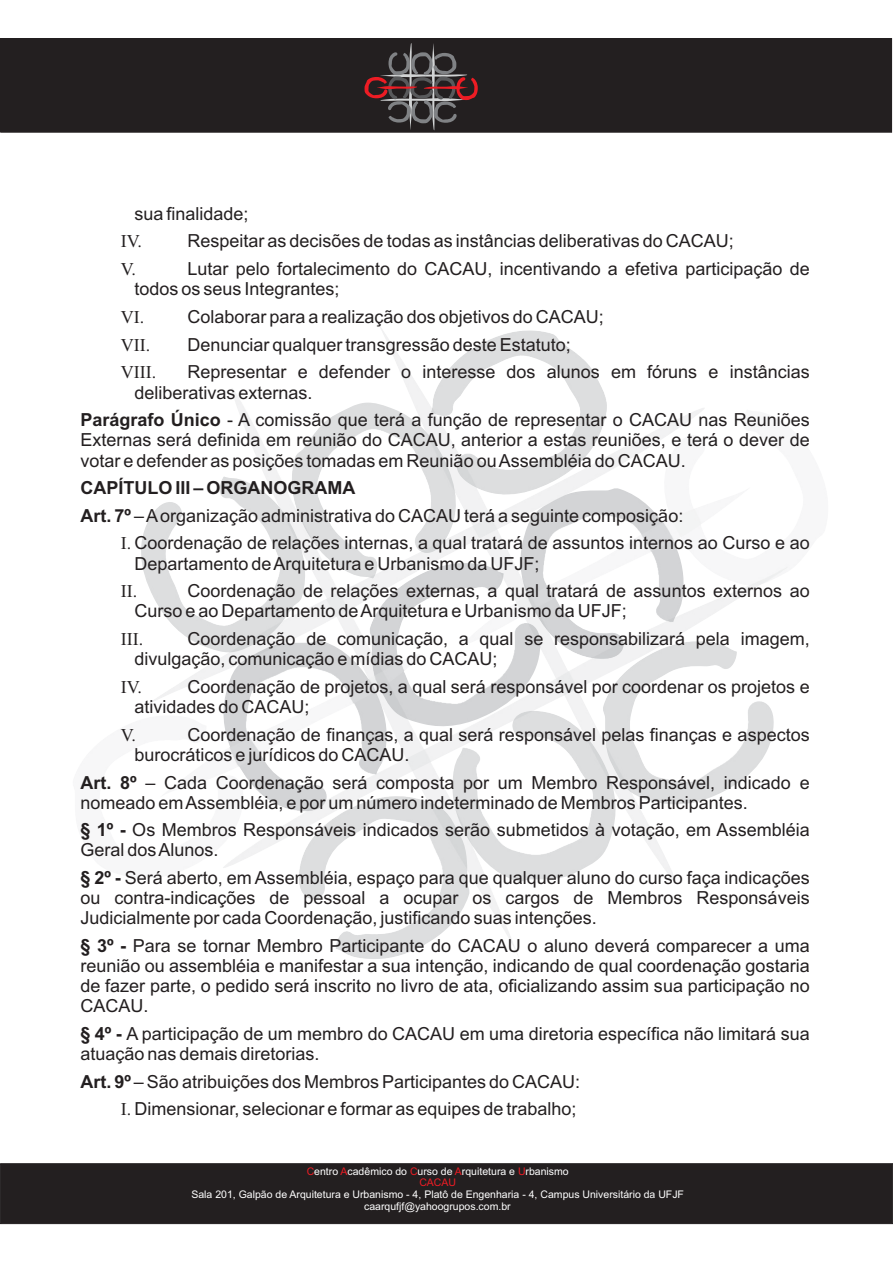
<style>
.page{position:relative;width:893px;height:1263px;background:#fff}
.page>*{position:absolute;margin:0;border:0;box-sizing:border-box;transform-origin:0 0}
.t1{font:18px/20.1px "Arial";color:#231f20}
.t2{font:18px "Times New Roman";color:#231f20}
.t3{font:700 18px "Arial";color:#231f20}
.t4{font:10.5px/11.7px "Arial";color:#fff;text-align:center}
.t5{font:10.5px "Arial";color:#ed1c24}
.s1{font-family:"Times New Roman"}
.s2{font-weight:700}
.s3{color:#ed1c24}
</style>
<div class="page">
<div style="left:0;top:39px;width:892px;height:93px;background:#231f20"></div>
<div style="left:0;top:38px;width:892px;height:94px;border:1px solid #231f20"></div>
<img style="left:141px;top:475px;width:167px;height:159px">
<img style="left:433px;top:330px;width:175px;height:148px">
<img style="left:288px;top:402px;width:172px;height:178px">
<img style="left:368px;top:562px;width:174px;height:167px">
<img style="left:297px;top:793px;width:174px;height:166px">
<img style="left:601px;top:665px;width:173px;height:142px">
<img style="left:452px;top:709px;width:166px;height:174px">
<img style="left:146px;top:634px;width:301px;height:172px">
<img style="left:436px;top:478px;width:329px;height:187px">
<svg style="left:364px;top:38px;width:114px;height:95px"></svg>
<div style="left:0;top:1163px;width:893px;height:61px;background:#231f20"></div>
<p class="t1" style="left:134px;top:205px;width:116px">sua finalidade;</p>
<p class="t2" style="left:121px;top:235px;width:23px">IV.</p>
<p class="t1" style="left:188px;top:233px;width:548px">Respeitar as decisões de todas as instâncias deliberativas do CACAU;</p>
<p class="t2" style="left:121px;top:263px;width:17px">V.</p>
<p class="t1" style="left:134px;top:260px;width:677px;text-indent:53px">Lutar pelo fortalecimento do CACAU, incentivando a efetiva participação de todos os seus Integrantes;</p>
<p class="t1" style="left:121px;top:308px;width:484px"><span class="s1">VI.</span> Colaborar para a realização dos objetivos do CACAU;</p>
<p class="t2" style="left:121px;top:338px;width:31px">VII.</p>
<p class="t1" style="left:188px;top:336px;width:385px">Denunciar qualquer transgressão deste Estatuto;</p>
<p class="t2" style="left:121px;top:366px;width:37px">VIII.</p>
<p class="t1" style="left:134px;top:364px;width:677px;text-indent:53px">Representar e defender o interesse dos alunos em fóruns e instâncias deliberativas externas.</p>
<p class="t1" style="left:80px;top:412px;width:731px;text-align:justify"><span class="s2">Parágrafo Único</span> - A comissão que terá a função de representar o CACAU nas Reuniões Externas será definida em reunião do CACAU, anterior a estas reuniões, e terá o dever de votar e defender as posições tomadas em Reunião ou Assembléia do CACAU.</p>
<p class="t3" style="left:80px;top:481px;width:276px">CAPÍTULO III – ORGANOGRAMA</p>
<p class="t1" style="left:80px;top:507px;width:604px"><span class="s2">Art. 7º</span> – Aorganização administrativa do CACAU terá a seguinte composição:</p>
<p class="t1" style="left:121px;top:535px;width:690px"><span class="s1">I.</span> Coordenação de relações internas, a qual tratará de assuntos internos ao Curso e ao</p>
<p class="t1" style="left:134px;top:555px;width:407px">Departamento de Arquitetura e Urbanismo da UFJF;</p>
<p class="t2" style="left:121px;top:585px;width:18px">II.</p>
<p class="t1" style="left:134px;top:582px;width:677px;text-indent:53px">Coordenação de relações externas, a qual tratará de assuntos externos ao<br>Curso e ao Departamento de Arquitetura e Urbanismo da UFJF;</p>
<p class="t2" style="left:121px;top:633px;width:24px">III.</p>
<p class="t1" style="left:134px;top:630px;width:677px;text-indent:53px">Coordenação de comunicação, a qual se responsabilizará pela imagem, divulgação, comunicação e mídias do CACAU;</p>
<p class="t2" style="left:121px;top:680px;width:23px">IV.</p>
<p class="t1" style="left:134px;top:678px;width:677px;text-indent:53px">Coordenação de projetos, a qual será responsável por coordenar os projetos e atividades do CACAU;</p>
<p class="t2" style="left:121px;top:728px;width:17px">V.</p>
<p class="t1" style="left:134px;top:726px;width:677px;text-indent:53px">Coordenação de finanças, a qual será responsável pelas finanças e aspectos burocráticos e jurídicos do CACAU.</p>
<p class="t1" style="left:80px;top:774px;width:731px"><span class="s2">Art. 8º</span> – Cada Coordenação será composta por um Membro Responsável, indicado e nomeado em Assembléia, e por um número indeterminado de Membros Participantes.</p>
<p class="t1" style="left:80px;top:822px;width:731px"><span class="s2">§ 1º -</span> Os Membros Responsáveis indicados serão submetidos à votação, em Assembléia<br>Geral dos Alunos.</p>
<p class="t1" style="left:80px;top:869px;width:731px;text-align:justify"><span class="s2">§ 2º -</span> Será aberto, em Assembléia, espaço para que qualquer aluno do curso faça indicações ou contra-indicações de pessoal a ocupar os cargos de Membros Responsáveis Judicialmente por cada Coordenação, justificando suas intenções.</p>
<p class="t1" style="left:80px;top:937px;width:731px;text-align:justify"><span class="s2">§ 3º -</span> Para se tornar Membro Participante do CACAU o aluno deverá comparecer a uma reunião ou assembléia e manifestar a sua intenção, indicando de qual coordenação gostaria de fazer parte, o pedido será inscrito no livro de ata, oficializando assim sua participação no CACAU.</p>
<p class="t1" style="left:80px;top:1025px;width:731px"><span class="s2">§ 4º -</span> A participação de um membro do CACAU em uma diretoria específica não limitará sua atuação nas demais diretorias.</p>
<p class="t1" style="left:80px;top:1069px;width:501px;line-height:27.6px;text-align:right"><span class="s2">Art. 9º</span> – São atribuições dos Membros Participantes do CACAU:<br><span class="s1">I.</span> Dimensionar, selecionar e formar as equipes de trabalho;</p>
<p class="t5" style="left:341px;top:1167px;width:9px">A</p>
<p class="t5" style="left:410px;top:1167px;width:9px">C</p>
<p class="t5" style="left:455px;top:1167px;width:9px">A</p>
<p class="t5" style="left:518px;top:1167px;width:9px">U</p>
<p class="t5" style="left:419px;top:1179px;width:38px">CACAU</p>
<p class="t4" style="left:191px;top:1189px;width:494px">Sala 201, Galpão de Arquitetura e Urbanismo - 4, Platô de Engenharia - 4, Campus Universitário da UFJF caarqufjf@yahoogrupos.com.br</p>
<p class="t4" style="left:307px;top:1166px;width:264px"><span class="s3">C</span>entro cadêmico do urso de rquitetura e rbanismo</p>
</div>
